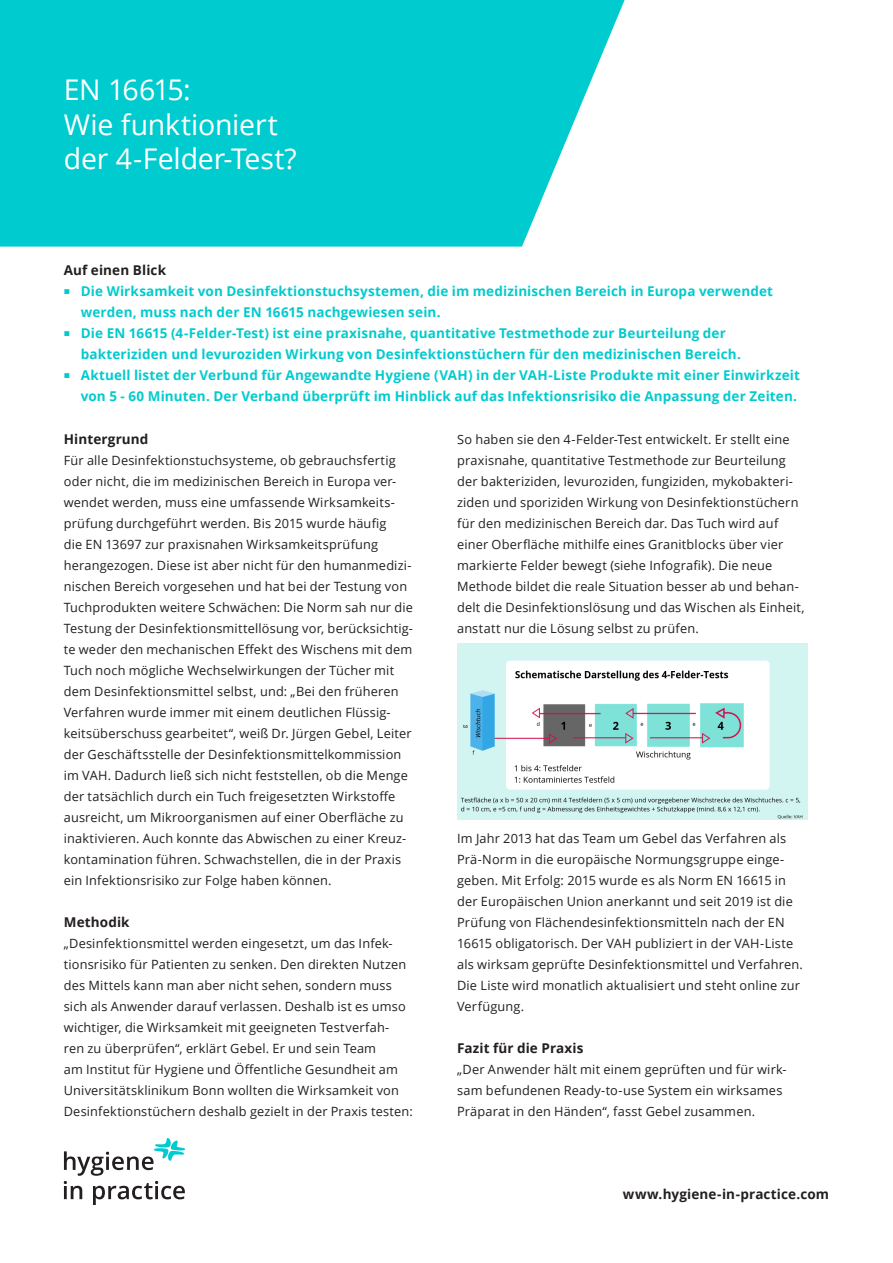
<style>
.page{position:relative;width:893px;height:1263px;background:#fff}
.page>*{position:absolute;margin:0;border:0;box-sizing:border-box;transform-origin:0 0}
.Titel{font:28.5px/34.5px "Open Sans";letter-spacing:-.005em;color:#fff}
.t1{font:700 13.5px/21px "Open Sans";letter-spacing:.01em;color:#00cbce}
.t2{font:700 13.5px "Open Sans";letter-spacing:.01em;color:#231f20}
.t3{font:12.75px/21px "Open Sans";letter-spacing:.015em;color:#231f20}
.s1{font-family:"Arial";font-weight:400;font-size:10.5px}
</style>
<div class="page">
<svg style="left:0;top:0;width:625px;height:247px;background:#15cfd2"></svg>
<svg style="left:64px;top:1138px;width:121px;height:67px"></svg>
<img style="left:457px;top:644px;width:350px;height:175px">
<p class="Titel" style="left:64px;top:72px;width:235px">EN 16615:<br>Wie funktioniert der 4-Felder-Test?</p>
<p class="t2" style="left:64px;top:260px;width:104px">Auf einen Blick</p>
<p class="t1" style="left:81px;top:280px;width:694px;text-indent:-17px"><span class="s1">■</span> Die Wirksamkeit von Desinfektionstuchsystemen, die im medizinischen Bereich in Europa verwendet werden, muss nach der EN 16615 nachgewiesen sein.</p>
<p class="t1" style="left:81px;top:322px;width:662px;text-indent:-17px"><span class="s1">■</span> Die EN 16615 (4-Felder-Test) ist eine praxisnahe, quantitative Testmethode zur Beurteilung der bakteriziden und levuroziden Wirkung von Desinfektionstüchern für den medizinischen Bereich.</p>
<p class="t1" style="left:64px;top:364px;width:738px;text-align:right"><span class="s1">■</span> Aktuell listet der Verbund für Angewandte Hygiene (VAH) in der VAH-Liste Produkte mit einer Einwirkzeit von 5 - 60 Minuten. Der Verband überprüft im Hinblick auf das Infektionsrisiko die Anpassung der Zeiten.</p>
<p class="t2" style="left:64px;top:430px;width:86px">Hintergrund</p>
<p class="t3" style="left:64px;top:450px;width:351px">Für alle Desinfektionstuchsysteme, ob gebrauchsfertig oder nicht, die im medizinischen Bereich in Europa ver&shy;wendet werden, muss eine umfassende Wirksamkeits&shy;prüfung durchgeführt werden. Bis 2015 wurde häufig<br>die EN 13697 zur praxisnahen Wirksamkeitsprüfung herangezogen. Diese ist aber nicht für den humanmedizi&shy;nischen Bereich vorgesehen und hat bei der Testung von Tuchprodukten weitere Schwächen: Die Norm sah nur die Testung der Desinfektionsmittellösung vor, berücksichtig&shy;te weder den mechanischen Effekt des Wischens mit dem Tuch noch mögliche Wechselwirkungen der Tücher mit dem Desinfektionsmittel selbst, und: „Bei den früheren Verfahren wurde immer mit einem deutlichen Flüssig&shy;keitsüberschuss gearbeitet“, weiß Dr. Jürgen Gebel, Leiter der Geschäftsstelle der Desinfektionsmittelkommission im VAH. Dadurch ließ sich nicht feststellen, ob die Menge der tatsächlich durch ein Tuch freigesetzten Wirkstoffe ausreicht, um Mikroorganismen auf einer Oberfläche zu inaktivieren. Auch konnte das Abwischen zu einer Kreuz&shy;kontamination führen. Schwachstellen, die in der Praxis ein Infektionsrisiko zur Folge haben können.</p>
<p class="t2" style="left:64px;top:913px;width:67px">Methodik</p>
<p class="t3" style="left:64px;top:933px;width:350px">„Desinfektionsmittel werden eingesetzt, um das Infek&shy;tionsrisiko für Patienten zu senken. Den direkten Nutzen des Mittels kann man aber nicht sehen, sondern muss sich als Anwender darauf verlassen. Deshalb ist es umso wichtiger, die Wirksamkeit mit geeigneten Testverfah&shy;ren zu überprüfen“, erklärt Gebel. Er und sein Team<br>am Institut für Hygiene und Öffentliche Gesundheit am Universitätsklinikum Bonn wollten die Wirksamkeit von Desinfektionstüchern deshalb gezielt in der Praxis testen:</p>
<p class="t3" style="left:457px;top:428px;width:349px">So haben sie den 4-Felder-Test entwickelt. Er stellt eine praxisnahe, quantitative Testmethode zur Beurteilung der bakteriziden, levuroziden, fungiziden, mykobakteri&shy;ziden und sporiziden Wirkung von Desinfektionstüchern für den medizinischen Bereich dar. Das Tuch wird auf einer Oberfläche mithilfe eines Granitblocks über vier markierte Felder bewegt (siehe Infografik). Die neue Methode bildet die reale Situation besser ab und behan&shy;delt die Desinfektionslösung und das Wischen als Einheit, anstatt nur die Lösung selbst zu prüfen.</p>
<p class="t3" style="left:457px;top:827px;width:347px">Im Jahr 2013 hat das Team um Gebel das Verfahren als Prä-Norm in die europäische Normungsgruppe einge&shy;geben. Mit Erfolg: 2015 wurde es als Norm EN 16615 in der Europäischen Union anerkannt und seit 2019 ist die Prüfung von Flächendesinfektionsmitteln nach der EN 16615 obligatorisch. Der VAH publiziert in der VAH-Liste als wirksam geprüfte Desinfektionsmittel und Verfahren.<br>Die Liste wird monatlich aktualisiert und steht online zur Verfügung.</p>
<p class="t2" style="left:457px;top:1038px;width:128px">Fazit für die Praxis</p>
<p class="t3" style="left:457px;top:1058px;width:331px">„Der Anwender hält mit einem geprüften und für wirk&shy;sam befundenen Ready-to-use System ein wirksames<br>Präparat in den Händen“, fasst Gebel zusammen.</p>
<p class="t2" style="left:623px;top:1185px;width:208px">www.hygiene-in-practice.com</p>
</div>
